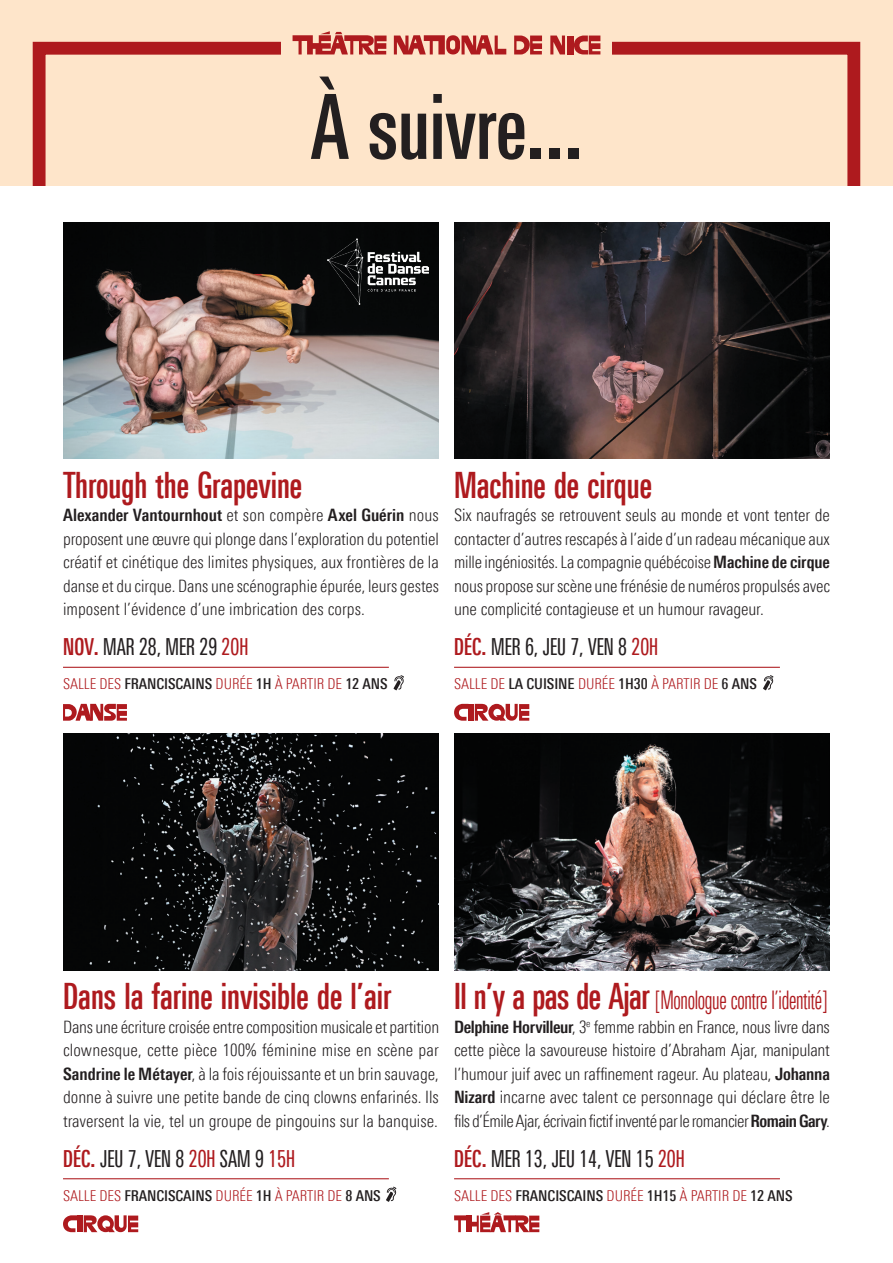
<style>
.page{position:relative;width:893px;height:1263px;background:#fff}
.page>*{position:absolute;margin:0;border:0;box-sizing:border-box;transform-origin:0 0}
.t1{font:89.85px "Univers Next Pro Medium Cm";color:#231f20}
.t2{font:36.3px "Univers Next Pro Medium Cm";color:#ae1a1e}
.t3{font:25.65px "Univers Next W04 Light Comp";letter-spacing:-.015em;color:#ae1a1e}
.t4{font:extra-condensed 23.55px "Univers Next W04";color:#231f20}
.t5{font:300 condensed 17.1px/23.5px "Univers Next Pro";letter-spacing:-.01em;color:#231f20;text-align:justify}
.t6{font:300 condensed 15px "Univers Next Pro";letter-spacing:-.005em;color:#ae1a1e}
.s1{font-weight:700}
.s2{font-family:"Univers Next Pro Medium Cm";font-stretch:normal;color:#ae1a1e}
.s3{color:#ae1a1e}
.s4{font-weight:500;color:#231f20}
.s5{font-family:"Univers Next Pro Medium Cm";font-size:36.3px}
</style>
<div class="page">
<div style="left:0;top:0;width:893px;height:186px;background:#fee5ca"></div>
<svg style="left:320px;top:31px;width:22px;height:4px"></svg>
<svg style="left:32px;top:35px;width:829px;height:151px"></svg>
<img style="left:63px;top:222px;width:376px;height:237px">
<hr style="left:63px;top:667px;width:326px;height:1px;background:#ae1a1e">
<img style="left:328px;top:239px;width:100px;height:65px">
<svg style="left:63px;top:704px;width:64px;height:17px"></svg>
<svg style="left:393px;top:675px;width:11px;height:15px"></svg>
<svg style="left:386px;top:1187px;width:10px;height:15px"></svg>
<img style="left:454px;top:222px;width:376px;height:237px">
<hr style="left:454px;top:667px;width:326px;height:1px;background:#ae1a1e">
<svg style="left:454px;top:704px;width:14px;height:17px"></svg>
<div style="left:468px;top:704px;width:5px;height:17px;background:#ae1a1e"></div>
<svg style="left:475px;top:704px;width:54px;height:17px"></svg>
<svg style="left:763px;top:675px;width:10px;height:15px"></svg>
<img style="left:63px;top:734px;width:376px;height:236px">
<hr style="left:63px;top:1178px;width:326px;height:1px;background:#ae1a1e">
<svg style="left:63px;top:1215px;width:14px;height:17px"></svg>
<div style="left:77px;top:1215px;width:5px;height:17px;background:#ae1a1e"></div>
<svg style="left:84px;top:1215px;width:54px;height:17px"></svg>
<img style="left:454px;top:734px;width:376px;height:236px">
<hr style="left:454px;top:1178px;width:326px;height:1px;background:#ae1a1e">
<svg style="left:454px;top:1212px;width:85px;height:20px"></svg>
<p class="t1" style="left:311px;top:76px;width:273px">À suivre...</p>
<p class="t2" style="left:63px;top:464px;width:241px">Through the Grapevine</p>
<p class="t5" style="left:63px;top:503px;width:378px"><span class="s1">Alexander Vantournhout</span> et son compère <span class="s1">Axel Guérin</span> nous proposent une œuvre qui plonge dans l’exploration du potentiel créatif et cinétique des limites physiques, aux frontières de la danse et du cirque. Dans une scénographie épurée, leurs gestes imposent l’évidence d’une imbrication des corps.</p>
<p class="t4" style="left:63px;top:634px;width:187px"><span class="s2">NOV.</span> MAR 28, MER 29 <span class="s3">20H</span></p>
<p class="t6" style="left:63px;top:675px;width:326px">SALLE DES <span class="s4">FRANCISCAINS</span> DURÉE <span class="s4">1H</span> À PARTIR DE <span class="s4">12 ANS</span></p>
<p class="t2" style="left:454px;top:464px;width:199px">Machine de cirque</p>
<p class="t5" style="left:454px;top:503px;width:378px">Six naufragés se retrouvent seuls au monde et vont tenter de contacter d’autres rescapés à l’aide d’un radeau mécanique aux mille ingéniosités. La compagnie québécoise <span class="s1">Machine de cirque </span>nous propose sur scène une frénésie de numéros propulsés avec une complicité contagieuse et un humour ravageur.</p>
<p class="t4" style="left:454px;top:634px;width:206px"><span class="s2">DÉC.</span> MER 6, JEU 7, VEN 8 <span class="s3">20H</span></p>
<p class="t6" style="left:454px;top:675px;width:305px">SALLE DE <span class="s4">LA CUISINE</span> DURÉE <span class="s4">1H30</span> À PARTIR DE <span class="s4">6 ANS</span></p>
<p class="t2" style="left:63px;top:976px;width:330px">Dans la farine invisible de l’air</p>
<p class="t5" style="left:63px;top:1015px;width:378px">Dans une écriture croisée entre composition musicale et partition clownesque, cette pièce 100% féminine mise en scène par <span class="s1">Sandrine le Métayer</span>, à la fois réjouissante et un brin sauvage, donne à suivre une petite bande de cinq clowns enfarinés. Ils traversent la vie, tel un groupe de pingouins sur la banquise.</p>
<p class="t4" style="left:63px;top:1145px;width:234px"><span class="s2">DÉC.</span> JEU 7, VEN 8 <span class="s3">20H</span> SAM 9 <span class="s3">15H</span></p>
<p class="t6" style="left:63px;top:1187px;width:319px">SALLE DES <span class="s4">FRANCISCAINS</span> DURÉE <span class="s4">1H</span> À PARTIR DE <span class="s4">8 ANS</span></p>
<p class="t3" style="left:454px;top:985px;width:376px"><span class="s5">Il n’y a pas de Ajar</span> [Monologue contre l’identité]</p>
<p class="t5" style="left:454px;top:1015px;width:377px"><span class="s1">Delphine Horvilleur</span>, 3<sup>e</sup> femme rabbin en France, nous livre dans cette pièce la savoureuse histoire d’Abraham Ajar, manipulant l’humour juif avec un raffinement rageur. Au plateau, <span class="s1">Johanna Nizard</span> incarne avec talent ce personnage qui déclare être le fils d’Émile Ajar, écrivain fictif inventé par le romancier <span class="s1">Romain Gary</span>.</p>
<p class="t4" style="left:454px;top:1145px;width:232px"><span class="s2">DÉC.</span> MER 13, JEU 14, VEN 15 <span class="s3">20H</span></p>
<p class="t6" style="left:454px;top:1187px;width:340px">SALLE DES <span class="s4">FRANCISCAINS</span> DURÉE <span class="s4">1H15</span> À PARTIR DE <span class="s4">12 ANS</span></p>
</div>
